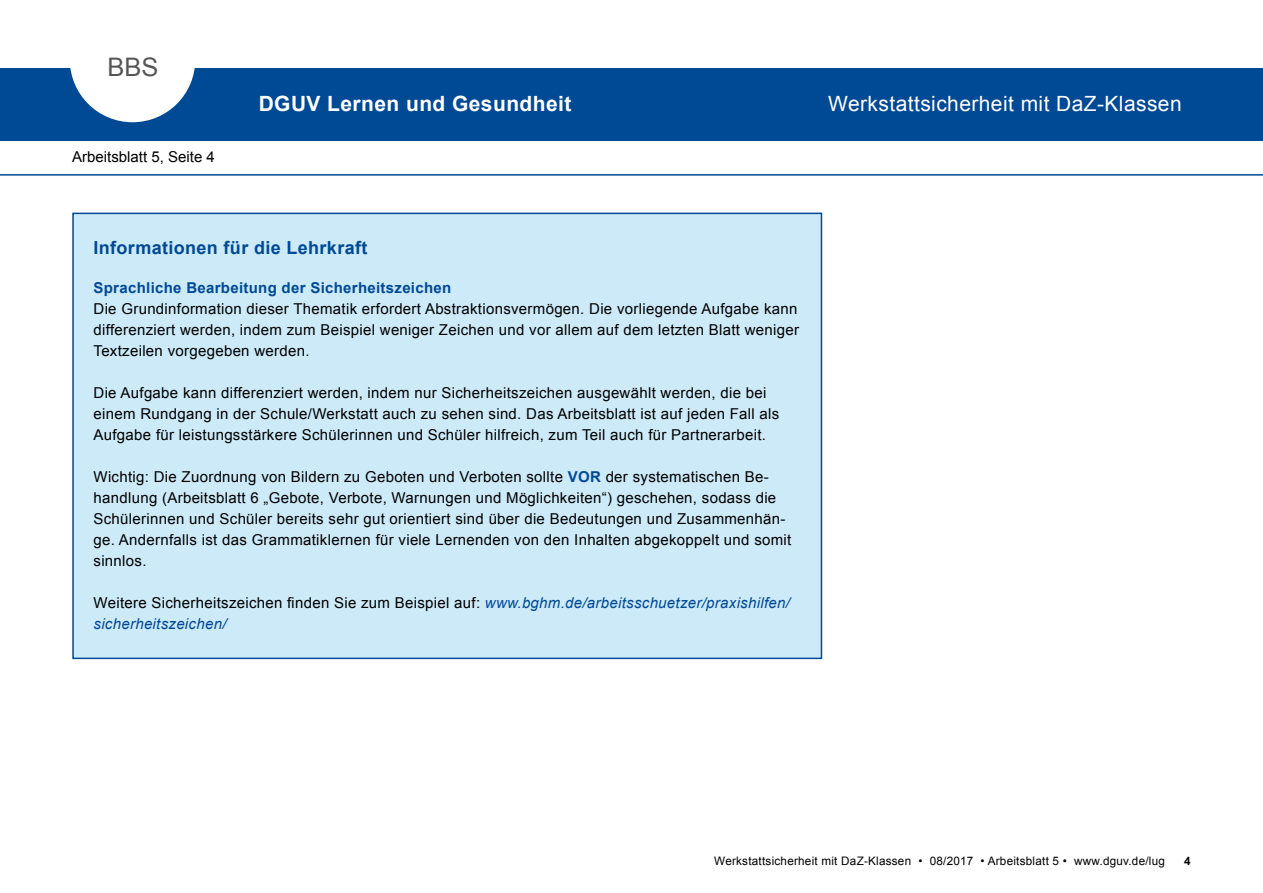
<style>
.page{position:relative;width:1263px;height:893px;background:#fff}
.page>*{position:absolute;margin:0;border:0;box-sizing:border-box;transform-origin:0 0}
.t1{font:25.5px "Arial";color:#555}
.t2{font:21px "Arial";letter-spacing:.02em;color:#fff}
.t3{font:700 21px "Arial";letter-spacing:.02em;color:#fff}
.t4{font:700 18px "Arial";letter-spacing:.02em;color:#004994}
.t5{font:15px/21px "Arial";letter-spacing:.02em;color:#000}
.t6{font:italic 15px/21px "Arial";letter-spacing:.02em;color:#004994}
.t7{font:700 15px "Arial";letter-spacing:.02em;color:#004994}
.t8{font:15px "Arial";color:#000}
.t9{font:11.7px "Arial";letter-spacing:.02em;color:#000}
.t10{font:700 11.7px "Arial";color:#000}
.s1{font-weight:700;color:#004994}
.s2{font-style:normal;color:#000}
</style>
<div class="page">
<div style="left:72px;top:213px;width:750px;height:446px;background:#cceaf8;border:2px solid #004994"></div>
<div style="left:0;top:68px;width:1263px;height:72px;background:#004994"></div>
<svg style="left:70px;top:68px;width:125px;height:54px"></svg>
<hr style="left:0;top:174px;width:1263px;height:2px;background:#004994">
<h1 class="t1" style="left:107px;top:50px;width:53px">BBS</h1>
<p class="t8" style="left:72px;top:147px;width:144px">Arbeitsblatt 5, Seite 4</p>
<h2 class="t3" style="left:259px;top:89px;width:314px">DGUV Lernen und Gesundheit</h2>
<h2 class="t2" style="left:828px;top:90px;width:355px">Werkstattsicherheit mit DaZ-Klassen</h2>
<p class="t4" style="left:94px;top:235px;width:275px">Informationen für die Lehrkraft</p>
<p class="t7" style="left:94px;top:277px;width:359px">Sprachliche Bearbeitung der Sicherheitszeichen</p>
<p class="t5" style="left:94px;top:298px;width:707px;text-align:justify">Die Grundinformation dieser Thematik erfordert Abstraktionsvermögen. Die vorliegende Aufgabe kann differenziert werden, indem zum Beispiel weniger Zeichen und vor allem auf dem letzten Blatt weniger Textzeilen vorgegeben werden.</p>
<p class="t5" style="left:94px;top:382px;width:687px">Die Aufgabe kann differenziert werden, indem nur Sicherheitszeichen ausgewählt werden, die bei einem Rundgang in der Schule/Werkstatt auch zu sehen sind. Das Arbeitsblatt ist auf jeden Fall als<br>Aufgabe für leistungsstärkere Schülerinnen und Schüler hilfreich, zum Teil auch für Partnerarbeit.</p>
<p class="t5" style="left:94px;top:466px;width:699px">Wichtig: Die Zuordnung von Bildern zu Geboten und Verboten sollte <span class="s1">VOR</span> der systematischen Be&shy;handlung (Arbeitsblatt 6 „Gebote, Verbote, Warnungen und Möglichkeiten“) geschehen, sodass die Schülerinnen und Schüler bereits sehr gut orientiert sind über die Bedeutungen und Zusammenhän&shy;ge. Andernfalls ist das Grammatiklernen für viele Lernenden von den Inhalten abgekoppelt und somit sinnlos.</p>
<p class="t6" style="left:94px;top:592px;width:698px"><span class="s2">Weitere Sicherheitszeichen finden Sie zum Beispiel auf:</span> www.bghm.de/arbeitsschuetzer/praxishilfen/ sicherheitszeichen/</p>
<p class="t9" style="left:714px;top:854px;width:452px">Werkstattsicherheit mit DaZ-Klassen • 08/2017 • Arbeitsblatt 5 • www.dguv.de/lug</p>
<p class="t10" style="left:1184px;top:853px;width:8px">4</p>
</div>
